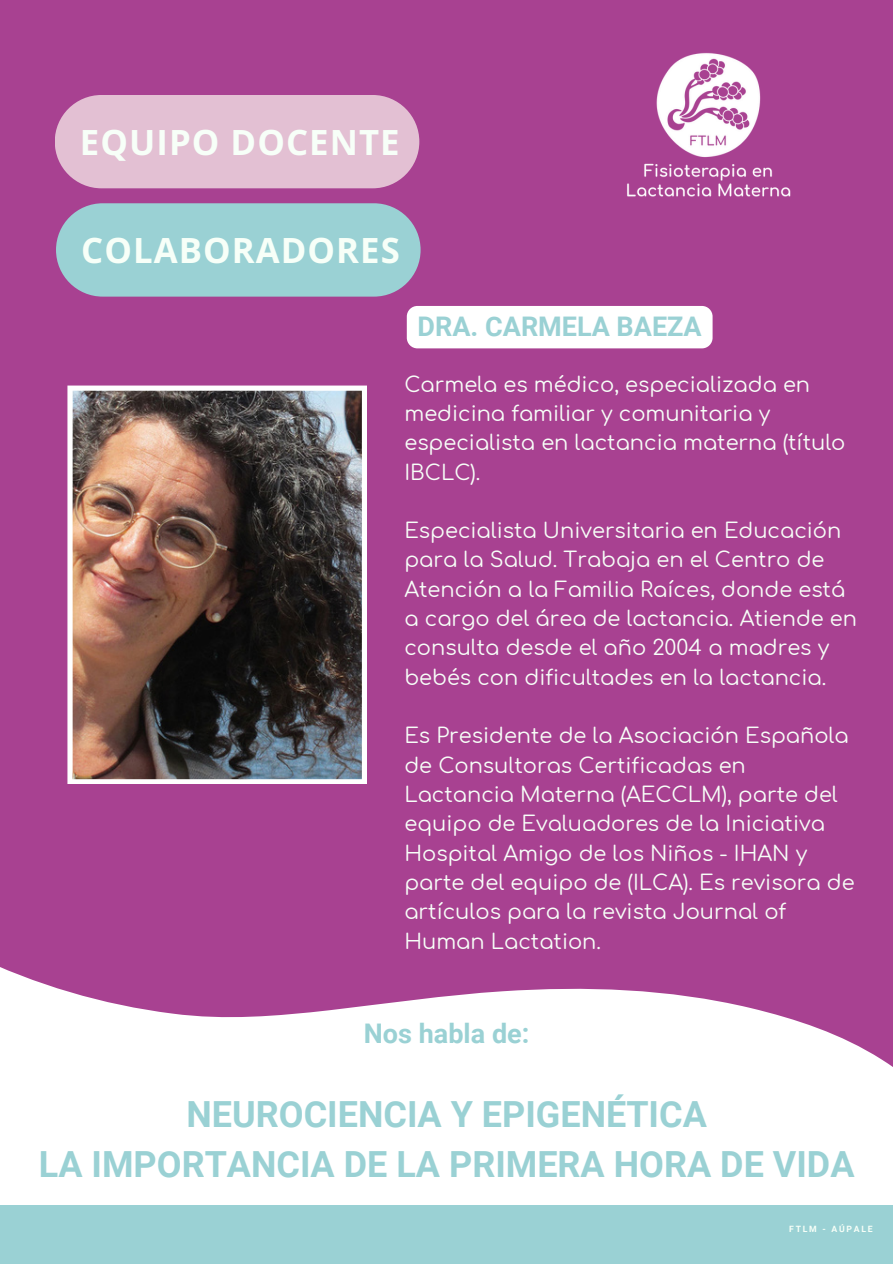
<style>
.page{position:relative;width:893px;height:1264px;background:#fff}
.page>*{position:absolute;margin:0;border:0;box-sizing:border-box;transform-origin:0 0}
.t1{font:700 36px/49.5px "Roboto";color:#9ad1d4;text-align:center}
.t2{font:700 34.65px "Open Sans";letter-spacing:.03em;color:#f7fff8}
.t3{font:700 27px "Roboto";color:#9ad1d4}
.t4{font:21px/29.2px "Comfortaa";color:#f7fff8}
.t5{font:700 8.7px "Roboto";letter-spacing:.2em;color:#f7fff8}
</style>
<div class="page">
<div style="left:0;top:0;width:892px;height:1263px;background:#a84191"></div>
<svg style="left:0;top:967px;width:892px;height:238px;fill:#fff"></svg>
<div style="left:0;top:1205px;width:892px;height:58px;background:#9ad1d4"></div>
<div style="left:407px;top:306px;width:305px;height:42px;background:#fff;border-radius:11px"></div>
<img style="left:627px;top:52px;width:164px;height:145px">
<img style="left:67px;top:385px;width:300px;height:399px">
<div style="left:56px;top:203px;width:364px;height:93px;background:#9ad1d4;border-radius:47px"></div>
<div style="left:55px;top:95px;width:364px;height:93px;background:#e3c0d3;border-radius:47px"></div>
<p class="t2" style="left:80px;top:118px;width:321px">EQUIPO DOCENTE</p>
<p class="t2" style="left:81px;top:226px;width:320px">COLABORADORES</p>
<p class="t3" style="left:417px;top:311px;width:285px">DRA. CARMELA BAEZA</p>
<p class="t4" style="left:404px;top:370px;width:442px">Carmela es médico, especializada en medicina familiar y comunitaria y especialista en lactancia materna (título<br>IBCLC).</p>
<p class="t4" style="left:404px;top:516px;width:454px">Especialista Universitaria en Educación para la Salud. Trabaja en el Centro de Atención a la Familia Raíces, donde está a cargo del área de lactancia. Atiende en consulta desde el año 2004 a madres y bebés con dificultades en la lactancia.</p>
<p class="t4" style="left:404px;top:722px;width:451px">Es Presidente de la Asociación Española de Consultoras Certificadas en Lactancia Materna (AECCLM), parte del equipo de Evaluadores de la Iniciativa Hospital Amigo de los Niños - IHAN y parte del equipo de (ILCA). Es revisora de artículos para la revista Journal of Human Lactation.</p>
<h1 class="t3" style="left:364px;top:1018px;width:167px">Nos habla de:</h1>
<h1 class="t1" style="left:39px;top:1090px;width:817px">NEUROCIENCIA Y EPIGENÉTICA<br>LA IMPORTANCIA DE LA PRIMERA HORA DE VIDA</h1>
<p class="t5" style="left:789px;top:1223px;width:85px">FTLM - AÚPALE</p>
</div>
